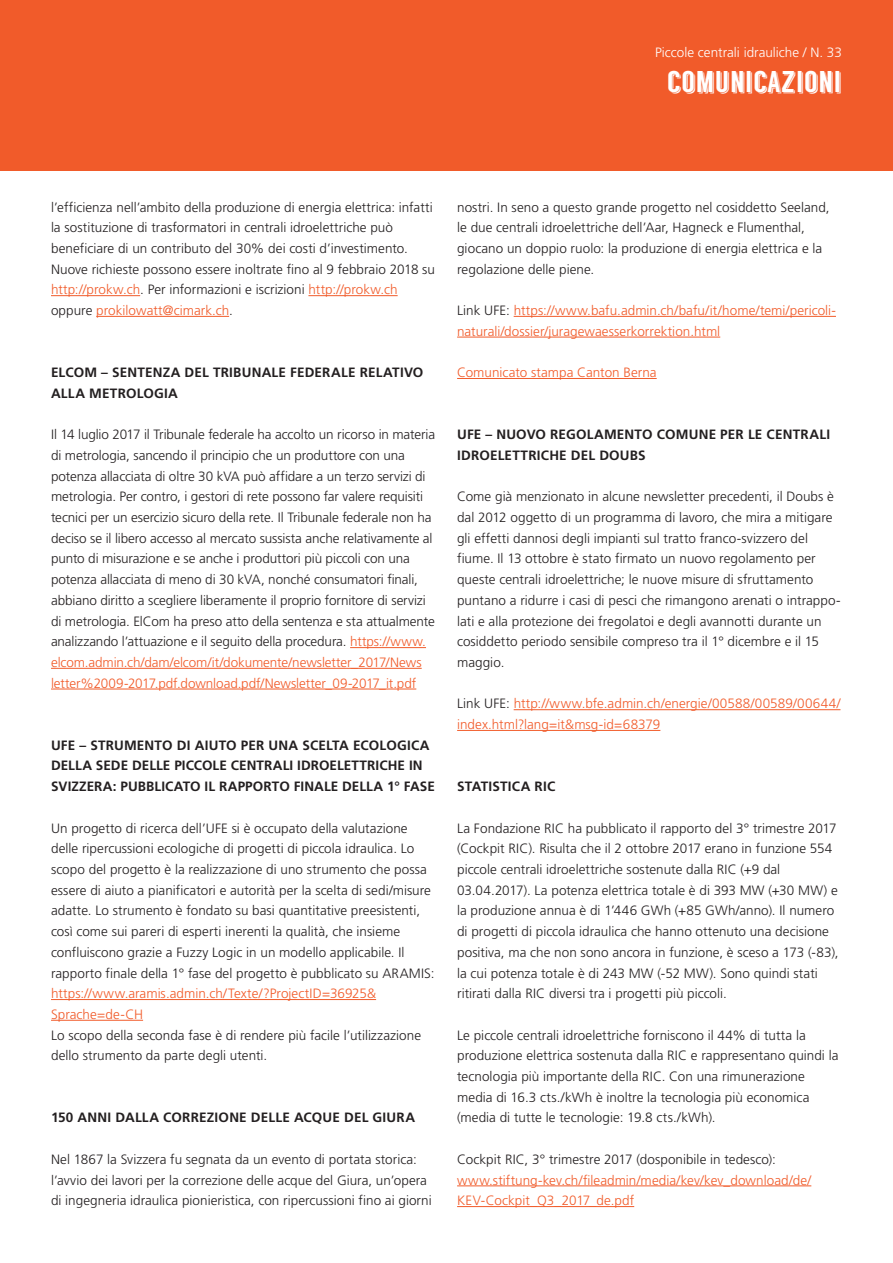
<style>
.page{position:relative;width:893px;height:1263px;background:#fff}
.page>*{position:absolute;margin:0;border:0;box-sizing:border-box;transform-origin:0 0}
.Merkblattzwischentit{font:30px "Langdon";color:#fff}
.Fliesstext{font:300 13.5px/20.7px "Frutiger LT Std";color:#231f20}
.Fliesstext-2{font:300 13.5px/20.7px "Frutiger LT Std";letter-spacing:.005em;color:#f15b2a}
.Paragraphentitel{font:700 13.5px/20.7px "Frutiger LT Std";letter-spacing:.01em;color:#231f20}
.Zielpublikum{font:300 13.5px "Frutiger LT Std";color:#fff}
.s1{color:#f15b2a}
.s2{color:#231f20}
</style>
<div class="page">
<div style="left:0;top:0;width:893px;height:170px;background:#f15b2a"></div>
<hr style="left:51px;top:295px;width:89px;height:1px;background:#f15b2a">
<hr style="left:308px;top:295px;width:90px;height:1px;background:#f15b2a">
<hr style="left:96px;top:316px;width:133px;height:1px;background:#f15b2a">
<hr style="left:350px;top:647px;width:76px;height:1px;background:#f15b2a">
<hr style="left:51px;top:668px;width:371px;height:1px;background:#f15b2a">
<hr style="left:51px;top:689px;width:365px;height:1px;background:#f15b2a">
<hr style="left:51px;top:999px;width:325px;height:1px;background:#f15b2a">
<hr style="left:51px;top:1020px;width:92px;height:1px;background:#f15b2a">
<hr style="left:514px;top:316px;width:322px;height:1px;background:#f15b2a">
<hr style="left:457px;top:337px;width:263px;height:1px;background:#f15b2a">
<hr style="left:457px;top:378px;width:200px;height:1px;background:#f15b2a">
<hr style="left:514px;top:709px;width:326px;height:1px;background:#f15b2a">
<hr style="left:457px;top:730px;width:203px;height:1px;background:#f15b2a">
<hr style="left:457px;top:1185px;width:354px;height:1px;background:#f15b2a">
<hr style="left:457px;top:1206px;width:177px;height:1px;background:#f15b2a">
<p class="Zielpublikum" style="left:655px;top:45px;width:188px">Piccole centrali idrauliche / N. 33</p>
<p class="Merkblattzwischentit" style="left:667px;top:66px;width:176px">COMUNICAZIONI</p>
<p class="Fliesstext" style="left:51px;top:197px;width:385px">l’efficienza nell’ambito della produzione di energia elettrica: infatti la sostituzione di trasformatori in centrali idroelettriche può beneficiare di un contributo del 30% dei costi d’investimento.<br>Nuove richieste possono essere inoltrate fino al 9 febbraio 2018 su <span class="s1">http://prokw.ch</span>. Per informazioni e iscrizioni <span class="s1">http://prokw.ch </span>oppure <span class="s1">prokilowatt@cimark.ch</span>.</p>
<p class="Paragraphentitel" style="left:51px;top:362px;width:374px">ELCOM – SENTENZA DEL TRIBUNALE FEDERALE RELATIVO<br>ALLA METROLOGIA</p>
<p class="Fliesstext" style="left:51px;top:424px;width:386px">Il 14 luglio 2017 il Tribunale federale ha accolto un ricorso in materia di metrologia, sancendo il principio che un produttore con una potenza allacciata di oltre 30 kVA può affidare a un terzo servizi di metrologia. Per contro, i gestori di rete possono far valere requisiti tecnici per un esercizio sicuro della rete. Il Tribunale federale non ha deciso se il libero accesso al mercato sussista anche relativamente al punto di misurazione e se anche i produttori più piccoli con una potenza allacciata di meno di 30 kVA, nonché consumatori finali, abbiano diritto a scegliere liberamente il proprio fornitore di servizi di metrologia. ElCom ha preso atto della sentenza e sta attualmente analizzando l’attuazione e il seguito della procedura. <span class="s1">https://www. elcom.admin.ch/dam/elcom/it/dokumente/newsletter_2017/News letter%2009-2017.pdf.download.pdf/Newsletter_09-2017_it.pdf</span></p>
<p class="Paragraphentitel" style="left:51px;top:735px;width:385px">UFE – STRUMENTO DI AIUTO PER UNA SCELTA ECOLOGICA<br>DELLA SEDE DELLE PICCOLE CENTRALI IDROELETTRICHE IN<br>SVIZZERA: PUBBLICATO IL RAPPORTO FINALE DELLA 1° FASE</p>
<p class="Fliesstext" style="left:51px;top:818px;width:385px">Un progetto di ricerca dell’UFE si è occupato della valutazione delle ripercussioni ecologiche di progetti di piccola idraulica. Lo scopo del progetto è la realizzazione di uno strumento che possa essere di aiuto a pianificatori e autorità per la scelta di sedi/misure adatte. Lo strumento è fondato su basi quantitative preesistenti, così come sui pareri di esperti inerenti la qualità, che insieme confluiscono grazie a Fuzzy Logic in un modello applicabile. Il rapporto finale della 1° fase del progetto è pubblicato su ARAMIS: <span class="s1">https://www.aramis.admin.ch/Texte/?ProjectID=36925&amp; Sprache=de-CH</span></p>
<p class="Fliesstext" style="left:51px;top:1025px;width:372px">Lo scopo della seconda fase è di rendere più facile l’utilizzazione dello strumento da parte degli utenti.</p>
<p class="Paragraphentitel" style="left:51px;top:1107px;width:366px">150 ANNI DALLA CORREZIONE DELLE ACQUE DEL GIURA</p>
<p class="Fliesstext" style="left:51px;top:1149px;width:382px">Nel 1867 la Svizzera fu segnata da un evento di portata storica: l’avvio dei lavori per la correzione delle acque del Giura, un’opera di ingegneria idraulica pionieristica, con ripercussioni fino ai giorni</p>
<p class="Fliesstext" style="left:457px;top:197px;width:374px">nostri. In seno a questo grande progetto nel cosiddetto Seeland, le due centrali idroelettriche dell’Aar, Hagneck e Flumenthal, giocano un doppio ruolo: la produzione di energia elettrica e la regolazione delle piene.</p>
<p class="Fliesstext-2" style="left:457px;top:300px;width:380px"><span class="s2">Link UFE:</span> https://www.bafu.admin.ch/bafu/it/home/temi/pericoli&shy;naturali/dossier/juragewaesserkorrektion.html</p>
<p class="Fliesstext-2" style="left:457px;top:362px;width:201px">Comunicato stampa Canton Berna</p>
<p class="Paragraphentitel" style="left:457px;top:424px;width:374px">UFE – NUOVO REGOLAMENTO COMUNE PER LE CENTRALI<br>IDROELETTRICHE DEL DOUBS</p>
<p class="Fliesstext" style="left:457px;top:486px;width:385px">Come già menzionato in alcune newsletter precedenti, il Doubs è dal 2012 oggetto di un programma di lavoro, che mira a mitigare gli effetti dannosi degli impianti sul tratto franco-svizzero del fiume. Il 13 ottobre è stato firmato un nuovo regolamento per queste centrali idroelettriche; le nuove misure di sfruttamento puntano a ridurre i casi di pesci che rimangono arenati o intrappo&shy;lati e alla protezione dei fregolatoi e degli avannotti durante un cosiddetto periodo sensibile compreso tra il 1° dicembre e il 15 maggio.</p>
<p class="Fliesstext-2" style="left:457px;top:693px;width:385px"><span class="s2">Link UFE:</span> http://www.bfe.admin.ch/energie/00588/00589/00644/ index.html?lang=it&amp;msg-id=68379</p>
<p class="Paragraphentitel" style="left:457px;top:776px;width:100px">STATISTICA RIC</p>
<p class="Fliesstext" style="left:457px;top:818px;width:383px">La Fondazione RIC ha pubblicato il rapporto del 3° trimestre 2017 (Cockpit RIC). Risulta che il 2 ottobre 2017 erano in funzione 554 piccole centrali idroelettriche sostenute dalla RIC (+9 dal 03.04.2017). La potenza elettrica totale è di 393 MW (+30 MW) e la produzione annua è di 1’446 GWh (+85 GWh/anno). Il numero di progetti di piccola idraulica che hanno ottenuto una decisione positiva, ma che non sono ancora in funzione, è sceso a 173 (-83), la cui potenza totale è di 243 MW (-52 MW). Sono quindi stati ritirati dalla RIC diversi tra i progetti più piccoli.</p>
<p class="Fliesstext" style="left:457px;top:1025px;width:383px">Le piccole centrali idroelettriche forniscono il 44% di tutta la produzione elettrica sostenuta dalla RIC e rappresentano quindi la tecnologia più importante della RIC. Con una rimunerazione media di 16.3 cts./kWh è inoltre la tecnologia più economica (media di tutte le tecnologie: 19.8 cts./kWh).</p>
<p class="Fliesstext-2" style="left:457px;top:1149px;width:356px"><span class="s2">Cockpit RIC, 3° trimestre 2017 (dosponibile in tedesco): </span>www.stiftung-kev.ch/fileadmin/media/kev/kev_download/de/<br>KEV-Cockpit_Q3_2017_de.pdf</p>
</div>
